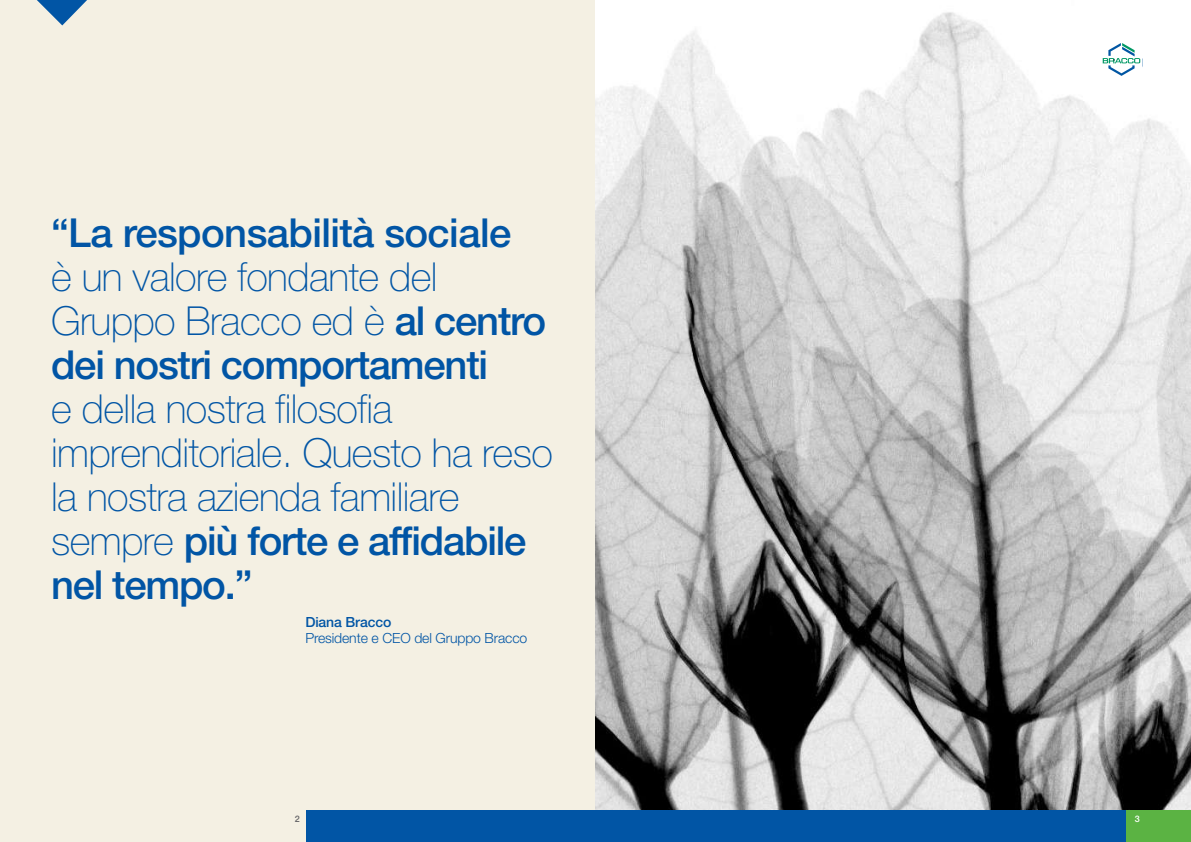
<style>
.page{position:relative;width:1191px;height:842px;background:#fff}
.page>*{position:absolute;margin:0;border:0;box-sizing:border-box;transform-origin:0 0}
.t1{font:100 40px/44px "Helvetica Neue LT Std";letter-spacing:-.015em;color:#0155a5}
.t2{font:500 40px "Helvetica Neue LT Std";letter-spacing:-.015em;color:#0155a5}
.t3{font:300 14px "Helvetica Neue LT Std";letter-spacing:-.01em;color:#0155a5}
.t4{font:500 14px "Helvetica Neue LT Std";letter-spacing:-.01em;color:#0155a5}
.t5{font:500 9px "Helvetica Neue LT Std";color:#636366}
.t6{font:500 9px "Helvetica Neue LT Std";color:#fff}
.s1{font-weight:500}
</style>
<div class="page">
<div style="left:0;top:0;width:595px;height:842px;background:#f4f0e3"></div>
<img style="left:595px;top:12px;width:596px;height:798px">
<div style="left:306px;top:810px;width:885px;height:32px;background:#0155a5"></div>
<svg style="left:37px;top:0;width:50px;height:25px"></svg>
<svg style="left:1101px;top:42px;width:40px;height:35px"></svg>
<div style="left:1126px;top:810px;width:65px;height:32px;background:#5bb343"></div>
<p class="t2" style="left:51px;top:209px;width:462px">“La responsabilità sociale</p>
<p class="t1" style="left:51px;top:255px;width:496px">è un valore fondante del<br>Gruppo Bracco ed è <span class="s1">al centro dei nostri comportamenti</span></p>
<p class="t1" style="left:51px;top:387px;width:503px">e della nostra filosofia imprenditoriale. Questo ha reso la nostra azienda familiare sempre <span class="s1">più forte e affidabile nel tempo.”</span></p>
<p class="t4" style="left:305px;top:613px;width:87px">Diana Bracco</p>
<p class="t3" style="left:305px;top:629px;width:223px">Presidente e CEO del Gruppo Bracco</p>
<p class="t5" style="left:295px;top:813px;width:7px">2</p>
<p class="t6" style="left:1135px;top:813px;width:7px">3</p>
</div>
